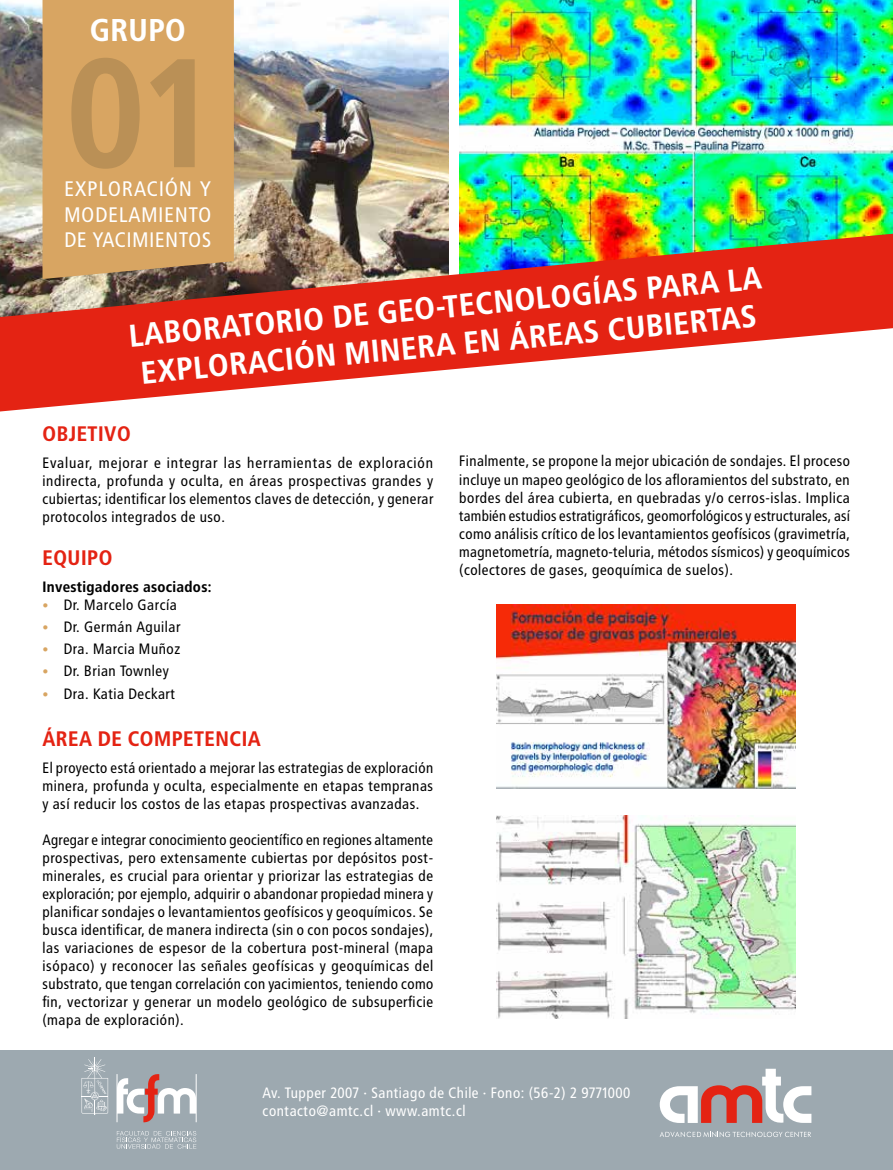
<style>
.page{position:relative;width:893px;height:1170px;background:#fff}
.page>*{position:absolute;margin:0;border:0;box-sizing:border-box;transform-origin:0 0}
.t1{font:700 154.5px "Transit";color:#ba9056}
.t2{font:700 31.5px/38.8px "Transit";color:#fff}
.t3{font:21px/25.2px "Transit";letter-spacing:.01em;color:#fff;text-align:justify}
.t4{font:700 21px "Transit";color:#e42313}
.t5{font:15px/18px "Transit";color:#000;text-align:justify}
.t6{font:15px/18px "Transit";color:#fff}
.t7{font:700 15px "Transit";color:#000}
.s1{font-weight:900;color:#d8a562}
</style>
<div class="page">
<img style="left:459px;top:0;width:434px;height:234px">
<div style="left:0;top:1050px;width:893px;height:119px;background:#9da9b0"></div>
<img style="left:496px;top:604px;width:299px;height:184px">
<img style="left:496px;top:815px;width:299px;height:203px">
<img style="left:0;top:0;width:449px;height:234px">
<div style="left:43px;top:0;width:191px;height:234px;background:#d8a562"></div>
<img style="left:0;top:234px;width:893px;height:177px">
<svg style="left:82px;top:1057px;width:26px;height:58px"></svg>
<hr style="left:196px;top:1073px;width:1px;height:49px;background:#fff">
<svg style="left:117px;top:1074px;width:79px;height:48px"></svg>
<svg style="left:117px;top:1131px;width:79px;height:17px"></svg>
<svg style="left:660px;top:1068px;width:151px;height:55px"></svg>
<svg style="left:660px;top:1131px;width:151px;height:5px"></svg>
<h2 class="t2" style="left:90px;top:10px;width:95px">GRUPO</h2>
<h1 class="t1" style="left:67px;top:21px;width:158px">01</h1>
<h3 class="t3" style="left:64px;top:176px;width:149px">EXPLORACIÓN Y MODELAMIENTO DE YACIMIENTOS</h3>
<h2 class="t2" style="left:136px;top:313px;width:628px;text-indent:457px;rotate:-5deg">ÍAS PARA L A<br>EXPLO RACIÓN MINERA EN ÁREAS CUBIERTAS</h2>
<h2 class="t2" style="left:127px;top:315px;width:406px;rotate:-5deg">LAB ORAT ORI O DE GEO-TECNOLOG</h2>
<h3 class="t4" style="left:43px;top:421px;width:88px">OBJETIVO</h3>
<p class="t5" style="left:43px;top:453px;width:393px">Evaluar, mejorar e integrar las herramientas de exploración indirecta, profunda y oculta, en áreas prospectivas grandes y cubiertas; identificar los elementos claves de detección, y generar protocolos integrados de uso.</p>
<h3 class="t4" style="left:43px;top:545px;width:69px">EQUIPO</h3>
<p class="t7" style="left:43px;top:577px;width:171px">I NVESTIGADORES ASOCIADOS:</p>
<p class="t5" style="left:43px;top:595px;width:136px"><span class="s1">•</span> Dr. Marcelo García</p>
<p class="t5" style="left:43px;top:617px;width:140px"><span class="s1">•</span> Dr. Germán Aguilar</p>
<p class="t5" style="left:43px;top:640px;width:140px"><span class="s1">•</span> Dra. Marcia Muñoz</p>
<p class="t5" style="left:43px;top:662px;width:128px"><span class="s1">•</span> Dr. Brian Townley</p>
<p class="t5" style="left:43px;top:684px;width:135px"><span class="s1">•</span> Dra. Katia Deckart</p>
<h3 class="t4" style="left:43px;top:726px;width:220px">ÁREA DE COMPETENCIA</h3>
<p class="t5" style="left:43px;top:758px;width:393px">El proyecto está orientado a mejorar las estrategias de exploración minera, profunda y oculta, especialmente en etapas tempranas y así reducir los costos de las etapas prospectivas avanzadas.</p>
<p class="t5" style="left:43px;top:830px;width:393px">Agregar e integrar conocimiento geocientífico en regiones altamente prospectivas, pero extensamente cubiertas por depósitos post&shy;minerales, es crucial para orientar y priorizar las estrategias de exploración; por ejemplo, adquirir o abandonar propiedad minera y planificar sondajes o levantamientos geofísicos y geoquímicos. Se busca identificar, de manera indirecta (sin o con pocos sondajes), las variaciones de espesor de la cobertura post-mineral (mapa isópaco) y reconocer las señales geofísicas y geoquímicas del substrato, que tengan correlación con yacimientos, teniendo como fin, vectorizar y generar un modelo geológico de subsuperficie (mapa de exploración).</p>
<p class="t5" style="left:459px;top:452px;width:393px">Finalmente, se propone la mejor ubicación de sondajes. El proceso incluye un mapeo geológico de los afloramientos del substrato, en bordes del área cubierta, en quebradas y/o cerros-islas. Implica también estudios estratigráficos, geomorfológicos y estructurales, así como análisis crítico de los levantamientos geofísicos (gravimetría, magnetometría, magneto-teluria, métodos sísmicos) y geoquímicos (colectores de gases, geoquímica de suelos).</p>
<p class="t6" style="left:263px;top:1084px;width:370px">Av. Tupper 2007 · Santiago de Chile · Fono: (56-2) 2 9771000 contacto@amtc.cl · www.amtc.cl</p>
</div>
